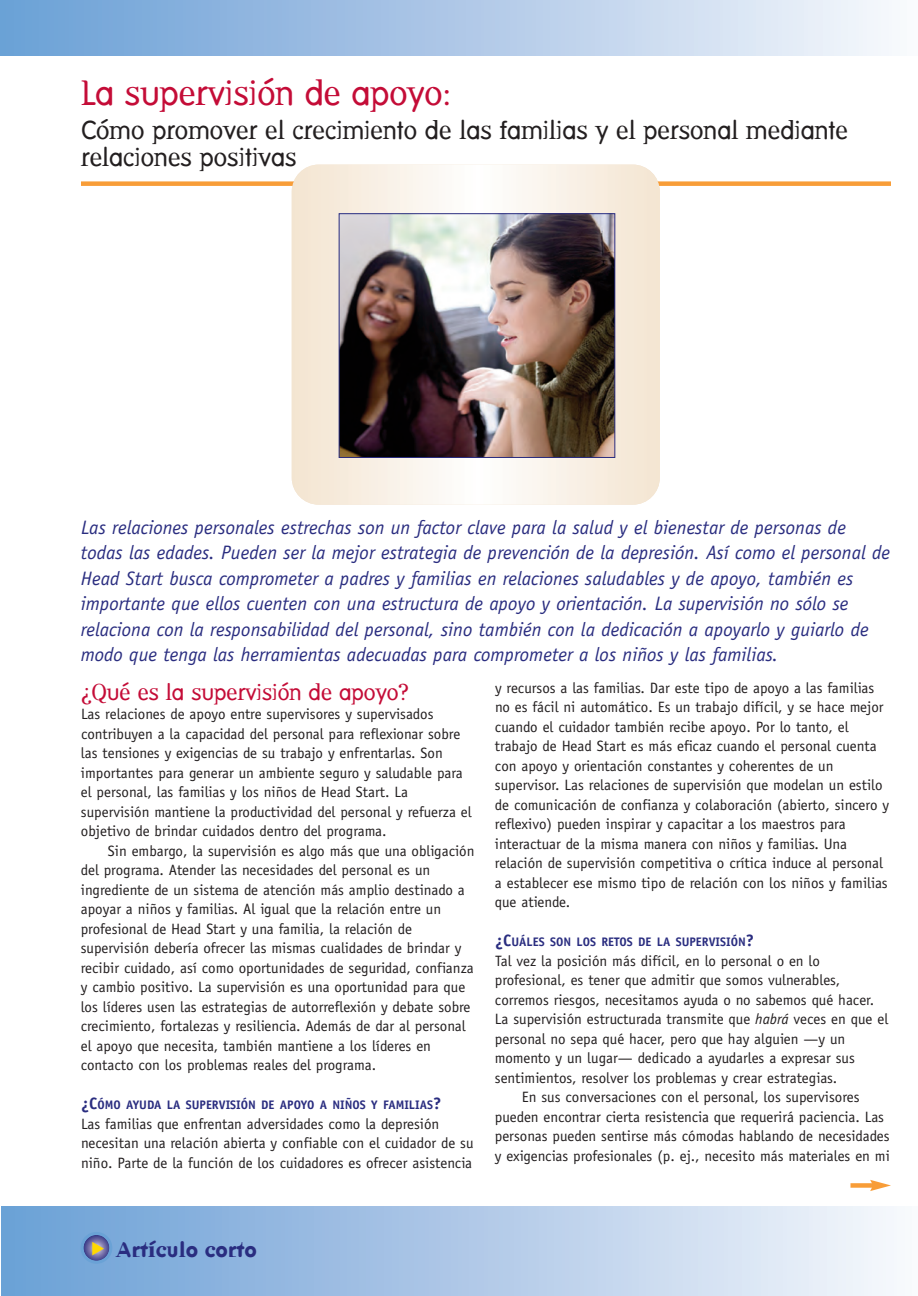
<style>
.page{position:relative;width:918px;height:1296px;background:#fff}
.page>*{position:absolute;margin:0;border:0;box-sizing:border-box;transform-origin:0 0}
.t1{font:34.5px "Dead History Roman";color:#c40c37}
.t2{font:25.5px/27px "Dead History Roman";color:#231f20}
.t3{font:22.5px "Dead History Roman";color:#c40c37}
.t4{font:700 21px "Dead History";color:#2a2d80}
.t5{font:italic 19.5px/25.5px "Officina Sans";color:#2a2d80}
.t6{font:15px/19.5px "Officina Sans";color:#231f20}
.t7{font:700 12.3px "Officina Sans";color:#2a2d80}
.s1{font-size:16.5px}
.s2{font-style:italic}
</style>
<div class="page">
<div style="left:2px;top:1206px;width:916px;height:90px;background:linear-gradient(to right,#699dd5,#f6f7fc)"></div>
<div style="left:0;top:0;width:918px;height:56px;background:linear-gradient(to right,#699dd5,#f7f7fc)"></div>
<div style="left:81px;top:181px;width:810px;height:5px;background:#f89d38"></div>
<svg style="left:292px;top:165px;width:368px;height:340px"></svg>
<img style="left:341px;top:216px;width:272px;height:240px">
<div style="left:339px;top:214px;width:276px;height:244px;border:1px solid #2a2d80"></div>
<div style="left:850px;top:1183px;width:24px;height:5px;background:#f89d38"></div>
<svg style="left:870px;top:1180px;width:21px;height:11px"></svg>
<svg style="left:81px;top:1232px;width:31px;height:32px"></svg>
<h1 class="t1" style="left:81px;top:73px;width:373px">La supervisión de apoyo:</h1>
<h2 class="t2" style="left:81px;top:117px;width:769px">Cómo promover el crecimiento de las familias y el personal mediante relaciones positivas</h2>
<p class="t5" style="left:81px;top:516px;width:811px">Las relaciones personales estrechas son un factor clave para la salud y el bienestar de personas de todas las edades. Pueden ser la mejor estrategia de prevención de la depresión. Así como el personal de Head Start busca comprometer a padres y familias en relaciones saludables y de apoyo, también es importante que ellos cuenten con una estructura de apoyo y orientación. La supervisión no sólo se relaciona con la responsabilidad del personal, sino también con la dedicación a apoyarlo y guiarlo de modo que tenga las herramientas adecuadas para comprometer a los niños y las familias.</p>
<h3 class="t3" style="left:81px;top:679px;width:329px">¿Qué es la supervisión de apoyo?</h3>
<p class="t6" style="left:81px;top:706px;width:392px">Las relaciones de apoyo entre supervisores y supervisados contribuyen a la capacidad del personal para reflexionar sobre las tensiones y exigencias de su trabajo y enfrentarlas. Son importantes para generar un ambiente seguro y saludable para el personal, las familias y los niños de Head Start. La supervisión mantiene la productividad del personal y refuerza el objetivo de brindar cuidados dentro del programa.</p>
<p class="t6" style="left:81px;top:842px;width:395px;text-indent:27px">Sin embargo, la supervisión es algo más que una obligación del programa. Atender las necesidades del personal es un ingrediente de un sistema de atención más amplio destinado a apoyar a niños y familias. Al igual que la relación entre un profesional de Head Start y una familia, la relación de supervisión debería ofrecer las mismas cualidades de brindar y recibir cuidado, así como oportunidades de seguridad, confianza y cambio positivo. La supervisión es una oportunidad para que los líderes usen las estrategias de autorreflexión y debate sobre crecimiento, fortalezas y resiliencia. Además de dar al personal el apoyo que necesita, también mantiene a los líderes en contacto con los problemas reales del programa.</p>
<h4 class="t7" style="left:81px;top:1100px;width:362px"><span class="s1">¿C</span>ÓMO AYUDA LA SUPERVISIÓN DE APOYO A NIÑOS Y FAMILIAS<span class="s1">?</span></h4>
<p class="t6" style="left:81px;top:1115px;width:394px">Las familias que enfrentan adversidades como la depresión necesitan una relación abierta y confiable con el cuidador de su niño. Parte de la función de los cuidadores es ofrecer asistencia</p>
<p class="t6" style="left:495px;top:679px;width:396px">y recursos a las familias. Dar este tipo de apoyo a las familias no es fácil ni automático. Es un trabajo difícil, y se hace mejor cuando el cuidador también recibe apoyo. Por lo tanto, el trabajo de Head Start es más eficaz cuando el personal cuenta con apoyo y orientación constantes y coherentes de un supervisor. Las relaciones de supervisión que modelan un estilo de comunicación de confianza y colaboración (abierto, sincero y reflexivo) pueden inspirar y capacitar a los maestros para interactuar de la misma manera con niños y familias. Una relación de supervisión competitiva o crítica induce al personal a establecer ese mismo tipo de relación con los niños y familias que atiende.</p>
<h4 class="t7" style="left:495px;top:937px;width:261px"><span class="s1">¿C</span>UÁLES SON LOS RETOS DE LA SUPERVISIÓN<span class="s1">?</span></h4>
<p class="t6" style="left:495px;top:952px;width:395px">Tal vez la posición más difícil, en lo personal o en lo profesional, es tener que admitir que somos vulnerables, corremos riesgos, necesitamos ayuda o no sabemos qué hacer.<br>La supervisión estructurada transmite que <span class="s2">habrá</span> veces en que el personal no sepa qué hacer, pero que hay alguien —y un momento y un lugar— dedicado a ayudarles a expresar sus sentimientos, resolver los problemas y crear estrategias.</p>
<p class="t6" style="left:495px;top:1088px;width:397px;text-align:center">En sus conversaciones con el personal, los supervisores<br>pueden encontrar cierta resistencia que requerirá paciencia. Las personas pueden sentirse más cómodas hablando de necesidades y exigencias profesionales (p. ej., necesito más materiales en mi</p>
<h3 class="t4" style="left:116px;top:1238px;width:142px">Artículo corto</h3>
</div>
